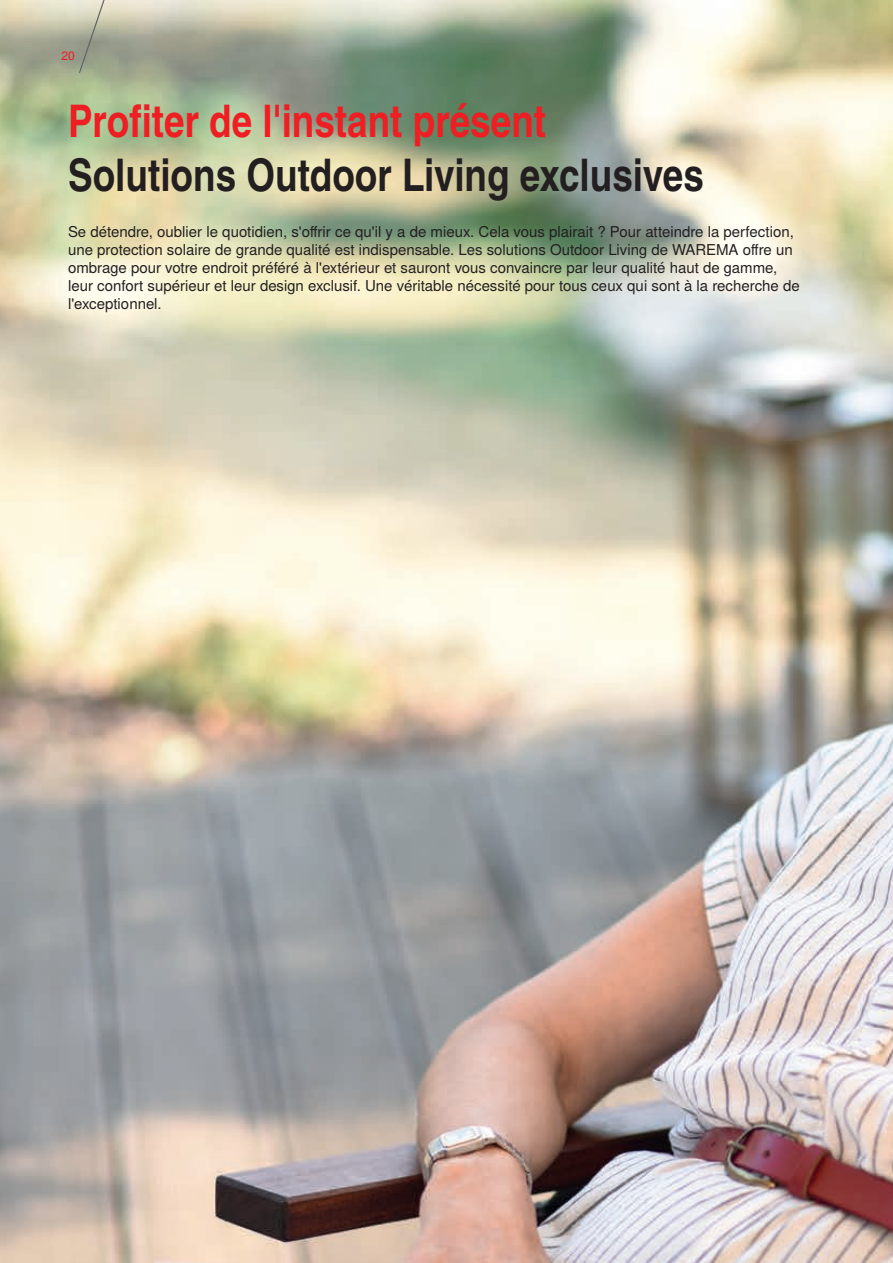
<style>
.page{position:relative;width:893px;height:1263px;background:#fff}
.page>*{position:absolute;margin:0;border:0;box-sizing:border-box;transform-origin:0 0}
.t1{font:700 45px "Warema Nimbus Cnd";color:#231f20}
.t2{font:700 45px "Warema Nimbus Cnd";color:#ee1e23}
.t3{font:15px/18px "Warema Nimbus";color:#231f20}
.t4{font:12px "Warema Nimbus";color:#ee1e23}
</style>
<div class="page">
<img style="left:0;top:0;width:893px;height:1263px">
<svg style="left:78px;top:0;width:36px;height:74px;background:#afb39e"></svg>
<p class="t4" style="left:62px;top:49px;width:15px">20</p>
<h1 class="t2" style="left:68px;top:93px;width:480px">Profiter de l'instant présent</h1>
<h1 class="t1" style="left:68px;top:147px;width:637px">Solutions Outdoor Living exclusives</h1>
<p class="t3" style="left:68px;top:223px;width:733px">Se détendre, oublier le quotidien, s'offrir ce qu'il y a de mieux. Cela vous plairait ? Pour atteindre la perfection, une protection solaire de grande qualité est indispensable. Les solutions Outdoor Living de WAREMA offre un ombrage pour votre endroit préféré à l'extérieur et sauront vous convaincre par leur qualité haut de gamme, leur confort supérieur et leur design exclusif. Une véritable nécessité pour tous ceux qui sont à la recherche de l'exceptionnel.</p>
</div>
